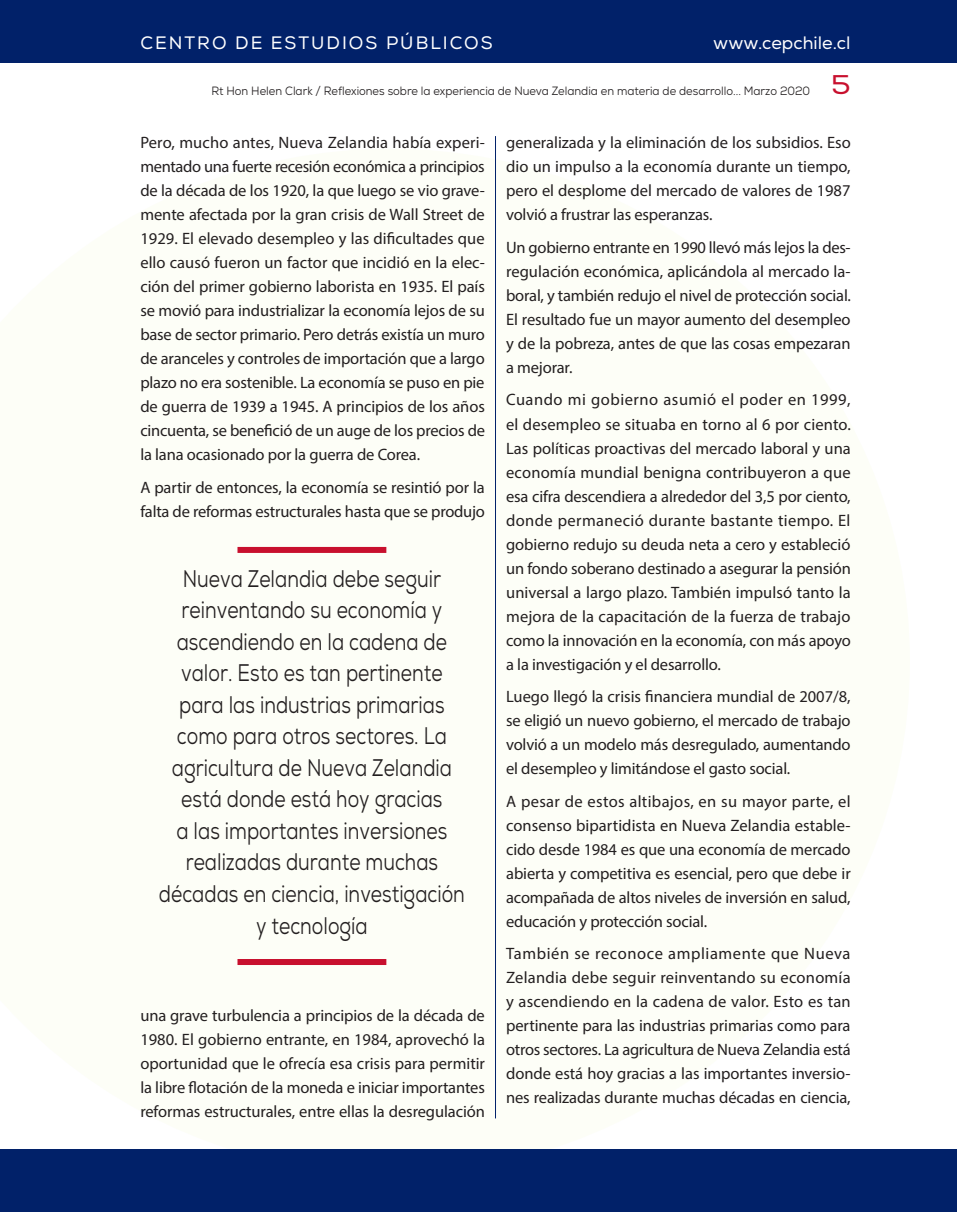
<style>
.page{position:relative;width:957px;height:1212px;background:#fff}
.page>*{position:absolute;margin:0;border:0;box-sizing:border-box;transform-origin:0 0}
.t1{font:27px "Nexa";color:#c8102e;scale:1.1 1}
._07_texto_general_De{font:24px/31.5px "Nexa";color:#231f20;text-align:center;scale:.8 1}
.t2{font:18px "Nexa";letter-spacing:.11em;color:#fff}
.t3{font:18px "Nexa";color:#fff}
._07_texto_GENERAL{font:16.5px/24px "Myriad Pro";letter-spacing:-.01em;color:#231f20;text-align:justify}
.t4{font:12px "Nexa";color:#231f20;scale:.93 1}
</style>
<div class="page">
<hr style="left:495px;top:136px;width:1px;height:982px;background:#012169">
<div style="left:237px;top:547px;width:149px;height:6px;background:#c8102e"></div>
<div style="left:237px;top:959px;width:149px;height:6px;background:#c8102e"></div>
<div style="left:0;top:0;width:957px;height:63px;background:#012169"></div>
<div style="left:0;top:1149px;width:957px;height:63px;background:#012169"></div>
<p class="t2" style="left:140px;top:32px;width:354px">CENTRO DE ESTUDIOS PÚBLICOS</p>
<p class="t4" style="left:211px;top:83px;width:645px">Rt Hon Helen Clark / Reflexiones sobre la experiencia de Nueva Zelandia en materia de desarrollo... Marzo 2020</p>
<p class="t3" style="left:713px;top:32px;width:139px">www.cepchile.cl</p>
<h1 class="t1" style="left:831px;top:69px;width:19px">5</h1>
<p class="_07_texto_GENERAL" style="left:140px;top:131px;width:346px">Pero, mucho antes, Nueva Zelandia había experi&shy;mentado una fuerte recesión económica a principios de la década de los 1920, la que luego se vio grave&shy;mente afectada por la gran crisis de Wall Street de 1929. El elevado desempleo y las dificultades que ello causó fueron un factor que incidió en la elec&shy;ción del primer gobierno laborista en 1935. El país se movió para industrializar la economía lejos de su base de sector primario. Pero detrás existía un muro de aranceles y controles de importación que a largo plazo no era sostenible. La economía se puso en pie de guerra de 1939 a 1945. A principios de los años cincuenta, se benefició de un auge de los precios de la lana ocasionado por la guerra de Corea.</p>
<p class="_07_texto_GENERAL" style="left:140px;top:475px;width:346px">A partir de entonces, la economía se resintió por la falta de reformas estructurales hasta que se produjo</p>
<p class="_07_texto_general_De" style="left:159px;top:563px;width:384px">Nueva Zelandia debe seguir reinventando su economía y ascendiendo en la cadena de valor. Esto es tan pertinente para las industrias primarias como para otros sectores. La agricultura de Nueva Zelandia está donde está hoy gracias<br>a las importantes inversiones realizadas durante muchas décadas en ciencia, investigación y tecnología</p>
<p class="_07_texto_GENERAL" style="left:140px;top:1003px;width:346px">una grave turbulencia a principios de la década de 1980. El gobierno entrante, en 1984, aprovechó la oportunidad que le ofrecía esa crisis para permitir la libre flotación de la moneda e iniciar importantes reformas estructurales, entre ellas la desregulación</p>
<p class="_07_texto_GENERAL" style="left:506px;top:131px;width:346px">generalizada y la eliminación de los subsidios. Eso dio un impulso a la economía durante un tiempo, pero el desplome del mercado de valores de 1987 volvió a frustrar las esperanzas.</p>
<p class="_07_texto_GENERAL" style="left:506px;top:235px;width:346px">Un gobierno entrante en 1990 llevó más lejos la des&shy;regulación económica, aplicándola al mercado la&shy;boral, y también redujo el nivel de protección social.<br>El resultado fue un mayor aumento del desempleo y de la pobreza, antes de que las cosas empezaran a mejorar.</p>
<p class="_07_texto_GENERAL" style="left:506px;top:388px;width:346px">Cuando mi gobierno asumió el poder en 1999, el desempleo se situaba en torno al 6 por ciento.<br>Las políticas proactivas del mercado laboral y una economía mundial benigna contribuyeron a que esa cifra descendiera a alrededor del 3,5 por ciento, donde permaneció durante bastante tiempo. El gobierno redujo su deuda neta a cero y estableció un fondo soberano destinado a asegurar la pensión universal a largo plazo. También impulsó tanto la mejora de la capacitación de la fuerza de trabajo como la innovación en la economía, con más apoyo a la investigación y el desarrollo.</p>
<p class="_07_texto_GENERAL" style="left:506px;top:684px;width:346px">Luego llegó la crisis financiera mundial de 2007/8, se eligió un nuevo gobierno, el mercado de trabajo volvió a un modelo más desregulado, aumentando el desempleo y limitándose el gasto social.</p>
<p class="_07_texto_GENERAL" style="left:506px;top:789px;width:346px">A pesar de estos altibajos, en su mayor parte, el consenso bipartidista en Nueva Zelandia estable&shy;cido desde 1984 es que una economía de mercado abierta y competitiva es esencial, pero que debe ir acompañada de altos niveles de inversión en salud, educación y protección social.</p>
<p class="_07_texto_GENERAL" style="left:506px;top:941px;width:346px">También se reconoce ampliamente que Nueva Zelandia debe seguir reinventando su economía y ascendiendo en la cadena de valor. Esto es tan pertinente para las industrias primarias como para otros sectores. La agricultura de Nueva Zelandia está donde está hoy gracias a las importantes inversio&shy;nes realizadas durante muchas décadas en ciencia,</p>
</div>
